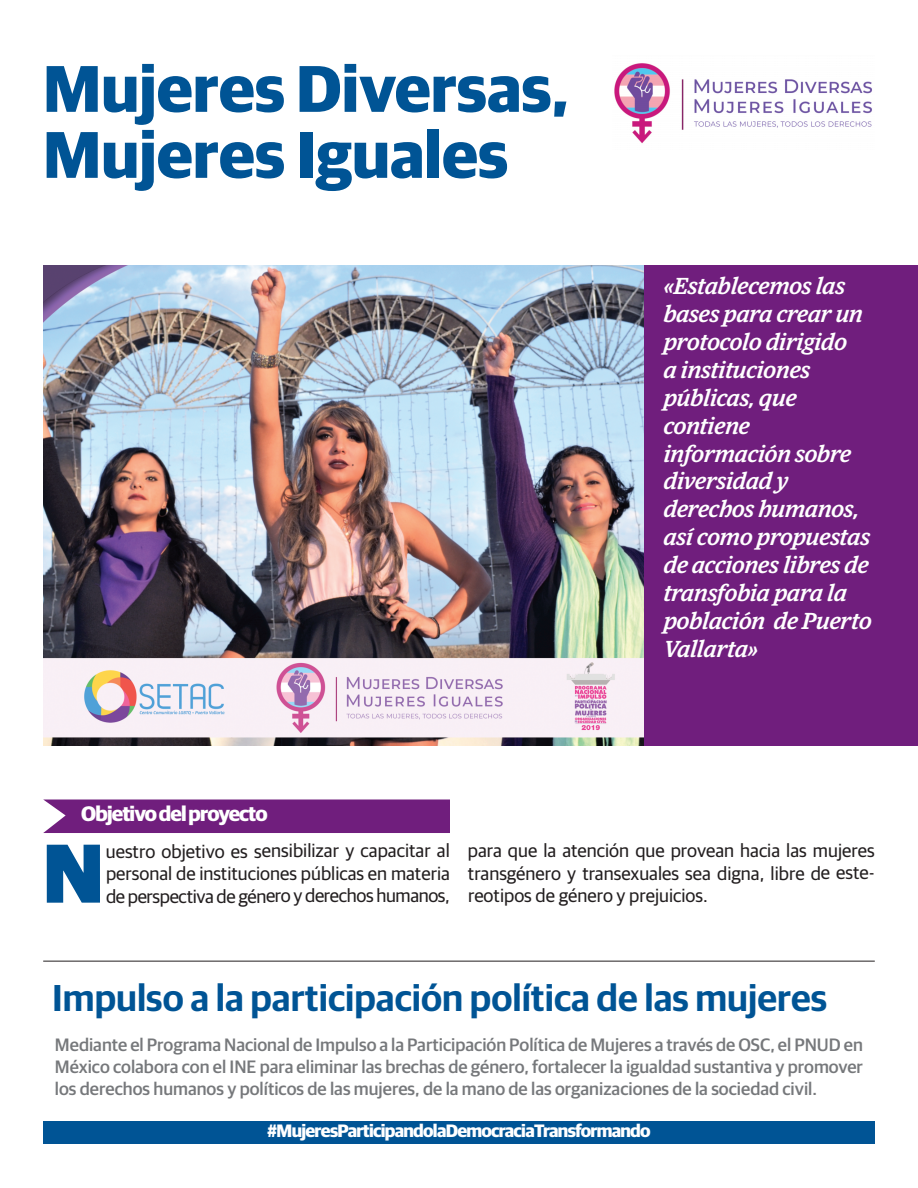
<style>
.page{position:relative;width:918px;height:1188px;background:#fff}
.page>*{position:absolute;margin:0;border:0;box-sizing:border-box;transform-origin:0 0}
.t1{font:900 83.7px "Guardian Sans";color:#005495}
.t2{font:700 66px "Guardian Sans";color:#005495}
.t3{font:600 37.5px "Guardian Sans";color:#005495}
.t4{font:italic 500 23.25px/27.9px "Guardian Egyp";color:#fff}
.t5{font:700 21px "Guardian Sans";letter-spacing:-.04em;color:#fff}
.t6{font:18.75px/22.5px "Guardian Sans";color:#231f20;text-align:justify}
.t7{font:500 18px/21.6px "Guardian Sans";color:#76787b;text-align:justify}
.t8{font:700 18px "Guardian Sans";letter-spacing:-.04em;color:#fff}
</style>
<div class="page">
<div style="left:632px;top:265px;width:286px;height:481px;background:#701e7d"></div>
<img style="left:43px;top:265px;width:600px;height:481px">
<img style="left:614px;top:63px;width:258px;height:81px">
<hr style="left:43px;top:961px;width:832px;height:1px;background:#231f20">
<div style="left:43px;top:800px;width:407px;height:33px;background:#701e7d"></div>
<div style="left:43px;top:1121px;width:832px;height:22px;background:#005495"></div>
<p class="t2" style="left:43px;top:57px;width:527px">Mujeres Diversas,</p>
<p class="t2" style="left:43px;top:123px;width:467px">Mujeres Iguales</p>
<p class="t5" style="left:81px;top:803px;width:188px">Objetivo del proyecto</p>
<p class="t4" style="left:664px;top:273px;width:201px">«Establecemos las bases para crear un protocolo dirigido</p>
<p class="t4" style="left:664px;top:357px;width:209px">a instituciones públicas, que contiene información sobre diversidad y derechos humanos, así como propuestas de acciones libres de transfobia para la población de Puerto<br>Vallarta»</p>
<p class="t1" style="left:43px;top:810px;width:62px">N</p>
<p class="t6" style="left:106px;top:841px;width:346px">uestro objetivo es sensibilizar y capacitar al personal de instituciones públicas en materia de perspectiva de género y derechos humanos,</p>
<p class="t6" style="left:468px;top:841px;width:408px">para que la atención que provean hacia las mujeres transgénero y transexuales sea digna, libre de este&shy;reotipos de género y prejuicios.</p>
<p class="t3" style="left:52px;top:979px;width:777px">Impulso a la participación política de las mujeres</p>
<p class="t7" style="left:55px;top:1035px;width:810px">Mediante el Programa Nacional de Impulso a la Participación Política de Mujeres a través de OSC, el PNUD en México colabora con el INE para eliminar las brechas de género, fortalecer la igualdad sustantiva y promover los derechos humanos y políticos de las mujeres, de la mano de las organizaciones de la sociedad civil.</p>
<p class="t8" style="left:267px;top:1122px;width:385px">#MujeresParticipandolaDemocraciaTransformando</p>
</div>
